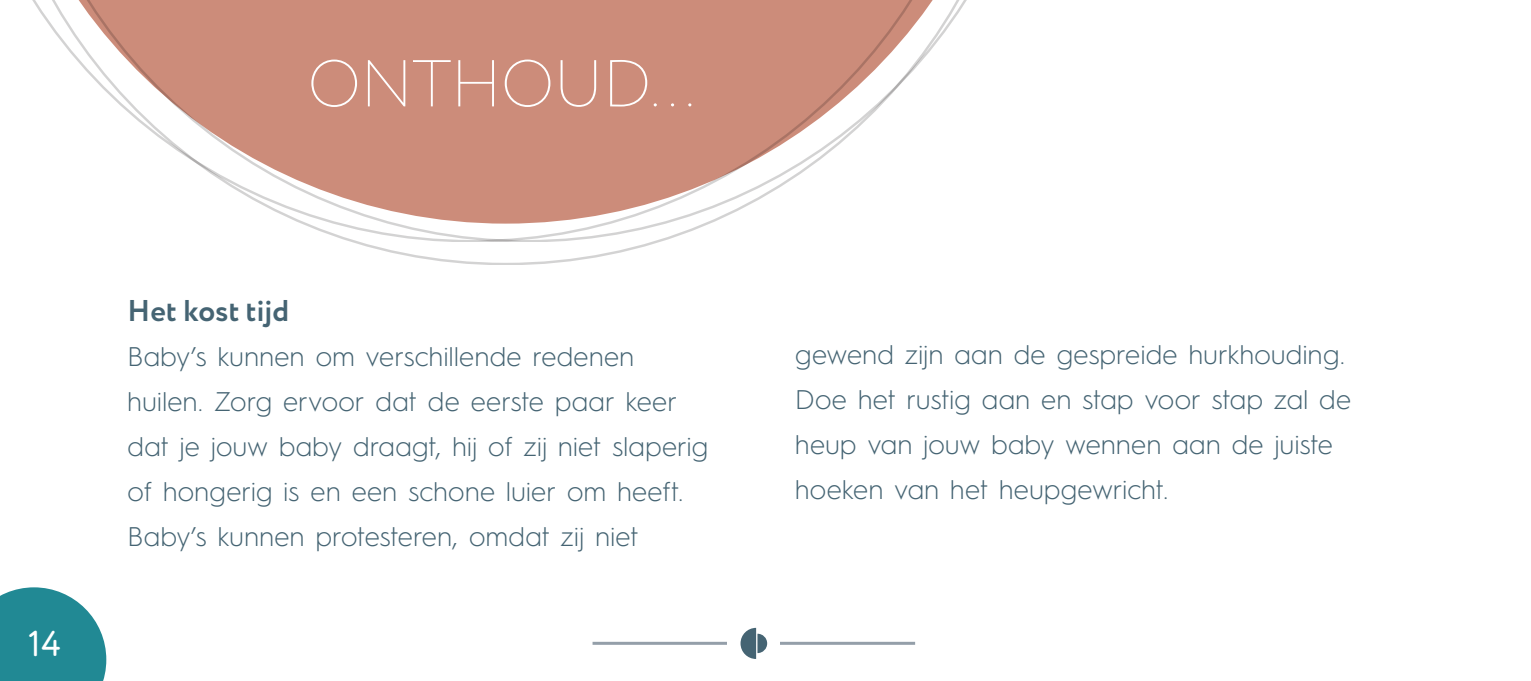
<style>
.page{position:relative;width:1531px;height:681px;background:#fff}
.page>*{position:absolute;margin:0;border:0;box-sizing:border-box;transform-origin:0 0}
.t1{font:200 66px "Circe";letter-spacing:-.01em;color:#fff}
.t2{font:36px "Circe Rounded";color:#fff}
.t3{font:700 30px "Circe";color:#456473}
.t4{font:300 27px/45px "Hurme Geometric Sans 1";letter-spacing:.015em;color:#456473}
</style>
<div class="page">
<svg style="left:0;top:587px;width:106px;height:93px;background:#3c97a1"></svg>
<hr style="left:592px;top:641px;width:323px;height:3px;background:#949fa9">
<div style="left:727px;top:620px;width:53px;height:47px;background:#fff"></div>
<svg style="left:740px;top:627px;width:27px;height:31px"></svg>
<svg style="left:32px;top:0;width:935px;height:264px"></svg>
<h1 class="t1" style="left:308px;top:41px;width:389px">ONTHOUD...</h1>
<h2 class="t2" style="left:28px;top:622px;width:34px">14</h2>
<p class="t3" style="left:128px;top:290px;width:163px">Het kost tijd</p>
<p class="t4" style="left:128px;top:332px;width:582px">Baby’s kunnen om verschillende redenen huilen. Zorg ervoor dat de eerste paar keer dat je jouw baby draagt, hij of zij niet slaperig of hongerig is en een schone luier om heeft.<br>Baby’s kunnen protesteren, omdat zij niet</p>
<p class="t4" style="left:795px;top:330px;width:557px">gewend zijn aan de gespreide hurkhouding.<br>Doe het rustig aan en stap voor stap zal de heup van jouw baby wennen aan de juiste hoeken van het heupgewricht.</p>
</div>
